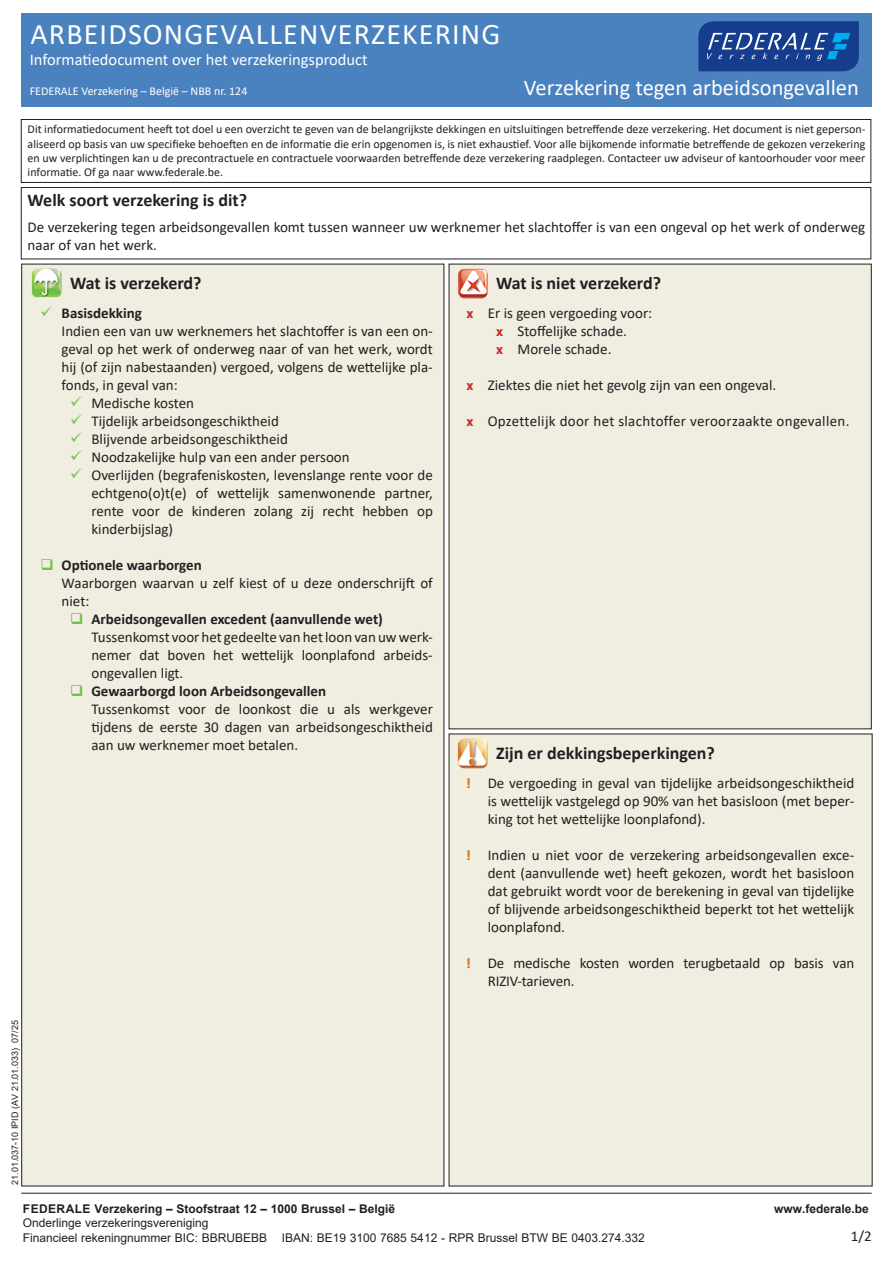
<style>
.page{position:relative;width:893px;height:1263px;background:#fff}
.page>*{position:absolute;margin:0;border:0;box-sizing:border-box;transform-origin:0 0}
.t1{font:30px "Calibri";letter-spacing:.04em;color:#fff}
.t2{font:22.5px "Calibri";color:#fff}
.t3{font:700 18px "Calibri";color:#231f20}
.t4{font:16.5px "Calibri";color:#fff}
.t5{font:15px/18px "Calibri";color:#231f20;text-align:justify}
.t6{font:700 15px "Calibri";color:#231f20}
.t7{font:15px "Calibri";letter-spacing:.02em;color:#231f20}
.t8{font:12px/14.4px "Calibri";color:#231f20;text-align:justify}
.Normaal{font:12px "Arial";color:#231f20}
.Normaal-2{font:700 12px "Arial";color:#231f20}
.t9{font:12px "Calibri";color:#fff}
.Normaal-3{font:9px "Arial";color:#231f20}
.s1{color:#75c04b}
.s2{font-family:"Tw Cen";font-weight:800;font-stretch:condensed;color:#d1232a}
.s3{font-family:"Tw Cen";font-weight:800;font-stretch:condensed;color:#d4792a}
</style>
<div class="page">
<div style="left:21px;top:13px;width:851px;height:93px;background:#4a81bf"></div>
<div style="left:21px;top:119px;width:850px;height:64px;border:1px solid #231f20"></div>
<div style="left:21px;top:187px;width:850px;height:72px;border:1px solid #231f20"></div>
<div style="left:21px;top:264px;width:423px;height:922px;background:#efeee1;border:1px solid #231f20"></div>
<div style="left:449px;top:264px;width:423px;height:465px;background:#efeee1"></div>
<img style="left:32px;top:268px;width:30px;height:30px">
<img style="left:458px;top:269px;width:30px;height:29px">
<div style="left:449px;top:733px;width:424px;height:453px;background:#efeee1"></div>
<hr style="left:21px;top:1193px;width:851px;height:1px;background:#231f20">
<img style="left:458px;top:739px;width:30px;height:29px">
<svg style="left:698px;top:21px;width:161px;height:50px;background:#28509a"></svg>
<p class="t1" style="left:30px;top:13px;width:472px">ARBEIDSONGEVALLENVERZEKERING</p>
<p class="t4" style="left:30px;top:48px;width:339px">Informatiedocument over het verzekeringsproduct</p>
<p class="t9" style="left:30px;top:83px;width:219px">FEDERALE Verzekering – België – NBB nr. 124</p>
<p class="t2" style="left:524px;top:72px;width:336px">Verzekering tegen arbeidsongevallen</p>
<p class="t8" style="left:28px;top:122px;width:839px">Dit informatiedocument heeft tot doel u een overzicht te geven van de belangrijkste dekkingen en uitsluitingen betreffende deze verzekering. Het document is niet geperson&shy;aliseerd op basis van uw specifieke behoeften en de informatie die erin opgenomen is, is niet exhaustief. Voor alle bijkomende informatie betreffende de gekozen verzekering en uw verplichtingen kan u de precontractuele en contractuele voorwaarden betreffende deze verzekering raadplegen. Contacteer uw adviseur of kantoorhouder voor meer informatie. Of ga naar www.federale.be.</p>
<p class="t3" style="left:28px;top:187px;width:221px">Welk soort verzekering is dit?</p>
<p class="t5" style="left:28px;top:218px;width:839px">De verzekering tegen arbeidsongevallen komt tussen wanneer uw werknemer het slachtoffer is van een ongeval op het werk of onderweg naar of van het werk.</p>
<p class="t3" style="left:70px;top:270px;width:133px">Wat is verzekerd?</p>
<p class="t3" style="left:496px;top:270px;width:166px">Wat is niet verzekerd?</p>
<p class="t6" style="left:40px;top:303px;width:103px"><span class="s1">✓</span> Basisdekking</p>
<p class="t5" style="left:62px;top:322px;width:373px">Indien een van uw werknemers het slachtoffer is van een on&shy;geval op het werk of onderweg naar of van het werk, wordt hij (of zijn nabestaanden) vergoed, volgens de wettelijke pla&shy;fonds, in geval van:</p>
<p class="t5" style="left:70px;top:394px;width:125px"><span class="s1">✓</span> Medische kosten</p>
<p class="t5" style="left:70px;top:412px;width:210px"><span class="s1">✓</span> Tijdelijk arbeidsongeschiktheid</p>
<p class="t5" style="left:70px;top:430px;width:219px"><span class="s1">✓</span> Blijvende arbeidsongeschiktheid</p>
<p class="t5" style="left:70px;top:448px;width:281px"><span class="s1">✓</span> Noodzakelijke hulp van een ander persoon</p>
<p class="t5" style="left:70px;top:466px;width:364px"><span class="s1">✓</span> Overlijden (begrafeniskosten, levenslange rente voor de</p>
<p class="t5" style="left:91px;top:484px;width:343px">echtgeno(o)t(e) of wettelijk samenwonende partner,</p>
<p class="t5" style="left:91px;top:502px;width:343px">rente voor de kinderen zolang zij recht hebben op</p>
<p class="t5" style="left:91px;top:520px;width:83px">kinderbijslag)</p>
<p class="t6" style="left:40px;top:555px;width:163px"><span class="s1">❑</span> Optionele waarborgen</p>
<p class="t5" style="left:62px;top:574px;width:373px">Waarborgen waarvan u zelf kiest of u deze onderschrijft of niet:</p>
<p class="t6" style="left:70px;top:609px;width:314px"><span class="s1">❑</span> Arbeidsongevallen excedent (aanvullende wet)</p>
<p class="t5" style="left:91px;top:628px;width:343px">Tussenkomst voor het gedeelte van het loon van uw werk-</p>
<p class="t5" style="left:91px;top:646px;width:343px">nemer dat boven het wettelijk loonplafond arbeids-</p>
<p class="t5" style="left:91px;top:664px;width:94px">ongevallen ligt.</p>
<p class="t6" style="left:70px;top:681px;width:257px"><span class="s1">❑</span> Gewaarborgd loon Arbeidsongevallen</p>
<p class="t5" style="left:91px;top:700px;width:343px">Tussenkomst voor de loonkost die u als werkgever</p>
<p class="t5" style="left:91px;top:718px;width:343px">tijdens de eerste 30 dagen van arbeidsongeschiktheid</p>
<p class="t5" style="left:91px;top:736px;width:208px">aan uw werknemer moet betalen.</p>
<p class="t5" style="left:466px;top:303px;width:187px"><span class="s2">x</span> Er is geen vergoeding voor:</p>
<p class="t5" style="left:496px;top:321px;width:132px"><span class="s2">x</span> Stoffelijke schade.</p>
<p class="t5" style="left:496px;top:339px;width:117px"><span class="s2">x</span> Morele schade.</p>
<p class="t5" style="left:466px;top:375px;width:311px"><span class="s2">x</span> Ziektes die niet het gevolg zijn van een ongeval.</p>
<p class="t7" style="left:466px;top:410px;width:384px"><span class="s2">x</span> Opzettelijk door het slachtoffer veroorzaakte ongevallen.</p>
<p class="t3" style="left:496px;top:740px;width:220px">Zijn er dekkingsbeperkingen?</p>
<p class="t5" style="left:488px;top:773px;width:368px;text-indent:-21px"><span class="s3">!</span> De vergoeding in geval van tijdelijke arbeidsongeschiktheid is wettelijk vastgelegd op 90% van het basisloon (met beper&shy;king tot het wettelijke loonplafond).</p>
<p class="t5" style="left:488px;top:845px;width:368px;text-indent:-21px"><span class="s3">!</span> Indien u niet voor de verzekering arbeidsongevallen exce&shy;dent (aanvullende wet) heeft gekozen, wordt het basisloon dat gebruikt wordt voor de berekening in geval van tijdelijke of blijvende arbeidsongeschiktheid beperkt tot het wettelijk loonplafond.</p>
<p class="t5" style="left:466px;top:953px;width:389px"><span class="s3">!</span> De medische kosten worden terugbetaald op basis van</p>
<p class="t5" style="left:488px;top:971px;width:88px">RIZIV-tarieven.</p>
<p class="Normaal-3" style="left:9px;top:1185px;width:166px;rotate:-90deg">21.01.037-10 IPID (AV 21.01.033) 07/25</p>
<p class="Normaal-2" style="left:23px;top:1200px;width:374px">FEDERALE Verzekering – Stoofstraat 12 – 1000 Brussel – België</p>
<p class="Normaal-2" style="left:774px;top:1200px;width:96px">www.federale.be</p>
<p class="Normaal" style="left:23px;top:1215px;width:187px">Onderlinge verzekeringsvereniging</p>
<p class="Normaal" style="left:23px;top:1229px;width:623px">Financieel rekeningnummer BIC: BBRUBEBB IBAN: BE19 3100 7685 5412 - RPR Brussel BTW BE 0403.274.332</p>
<p class="t5" style="left:851px;top:1226px;width:22px">1/2</p>
</div>
